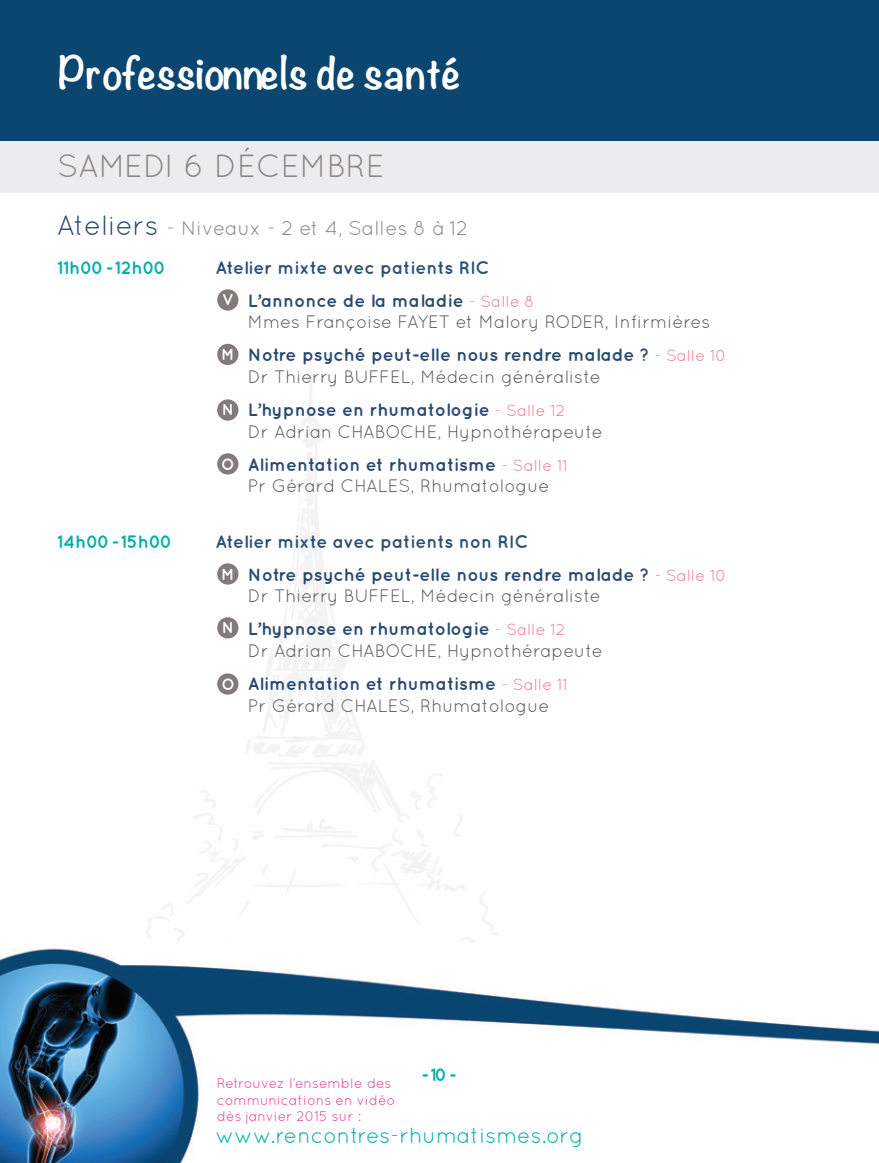
<style>
.page{position:relative;width:879px;height:1163px;background:#fff}
.page>*{position:absolute;margin:0;border:0;box-sizing:border-box;transform-origin:0 0}
.t1{font:700 40px "Noteworthy";color:#fff}
.t2{font:32px "Quicksand";color:#8b8684}
.t3{font:22px "Quicksand";color:#00afac}
.t4{font:20px "Quicksand";color:#8b8684}
.t5{font:18px/33px "Quicksand";color:#57585a}
.t6{font:700 18px/33px "Quicksand";color:#284972}
.t7{font:700 18px/33px "Quicksand";color:#2c5079}
.t8{font:700 18px "Quicksand";color:#00afac}
.t9{font:700 16px "Quicksand";color:#fff}
.t10{font:14px/16.8px "Quicksand";color:#ed3896}
.s1{font-size:28px;color:#284972}
.s2{color:#284972}
.s3{font-weight:400;font-size:16px;color:#f2768b}
.s4{font-weight:400;color:#57585a}
.s5{font-weight:700;color:#284972}
.s6{font-size:16px;color:#f2768b}
.s7{color:#2c5079}
</style>
<div class="page">
<div style="left:0;top:140px;width:879px;height:53px;background:#ececee"></div>
<div style="left:0;top:0;width:879px;height:140px;background:#0a4670"></div>
<img style="left:146px;top:343px;width:351px;height:600px">
<img style="left:0;top:948px;width:879px;height:214px">
<div style="left:217px;top:673px;width:21px;height:21px;background:#817b79;border-radius:50%"></div>
<div style="left:217px;top:617px;width:21px;height:21px;background:#817b79;border-radius:50%"></div>
<div style="left:217px;top:563px;width:21px;height:21px;background:#817b79;border-radius:50%"></div>
<div style="left:217px;top:453px;width:21px;height:21px;background:#817b79;border-radius:50%"></div>
<div style="left:217px;top:399px;width:21px;height:21px;background:#817b79;border-radius:50%"></div>
<div style="left:217px;top:344px;width:21px;height:21px;background:#817b79;border-radius:50%"></div>
<div style="left:217px;top:289px;width:21px;height:21px;background:#817b79;border-radius:50%"></div>
<h1 class="t1" style="left:58px;top:37px;width:405px">Professionnels de santé</h1>
<h2 class="t2" style="left:57px;top:147px;width:264px">samedi 6 décembr</h2>
<h2 class="t2" style="left:366px;top:147px;width:20px">e</h2>
<p class="t4" style="left:57px;top:216px;width:413px"><span class="s1">Ateliers</span> - N iveaux - 2 et 4, Salles 8 à 12</p>
<p class="t8" style="left:57px;top:257px;width:111px">11h00 - 12h00</p>
<p class="t7" style="left:248px;top:250px;width:288px;text-indent:-32px">Atelier mixte avec patients RIC<br><span class="s2">L’annonce de la maladie</span> <span class="s3">- Salle 8</span></p>
<p class="t5" style="left:248px;top:305px;width:171px">Mmes Françoise FAYET</p>
<p class="t9" style="left:222px;top:290px;width:13px">V</p>
<p class="t6" style="left:248px;top:305px;width:480px;text-indent:208px"><span class="s4">et Malory RODER, I nfirmières<br></span>Notre psyché peut-elle nous rendre malade ? <span class="s3">- Salle 10</span></p>
<p class="t5" style="left:248px;top:360px;width:354px">Dr Thierry BUFFEL, Médecin généraliste<br><span class="s5">L’hypnose en rhumatologie</span> <span class="s6">- Salle 12</span></p>
<p class="t5" style="left:248px;top:414px;width:356px">Dr Adrian CHABOCHE, Hypnothérapeute<br><span class="s5">Alimentation et rhumatisme</span> <span class="s6">- Salle 11</span></p>
<p class="t5" style="left:248px;top:469px;width:130px">Pr Gérard CHALES</p>
<p class="t5" style="left:410px;top:469px;width:140px">, Rhumatologue</p>
<p class="t6" style="left:248px;top:524px;width:480px;text-indent:-32px"><span class="s7">Atelier mixte avec patients non RIC<br></span>Notre psyché peut-elle nous rendre malade ? <span class="s3">- Salle 10</span></p>
<p class="t5" style="left:248px;top:579px;width:354px">Dr Thierry BUFFEL, Médecin généraliste<br><span class="s5">L’hypnose en rhumatologie</span> <span class="s6">- Salle 12</span></p>
<p class="t5" style="left:248px;top:634px;width:356px">Dr Adrian CHABOCHE, Hypnothérapeute<br><span class="s5">Alimentation et rhumatisme</span> <span class="s6">- Salle 11</span></p>
<p class="t5" style="left:248px;top:688px;width:130px">Pr Gérard CHALES</p>
<p class="t5" style="left:410px;top:688px;width:140px">, Rhumatologue</p>
<p class="t9" style="left:221px;top:344px;width:15px">M</p>
<p class="t9" style="left:222px;top:400px;width:14px">N</p>
<p class="t9" style="left:221px;top:454px;width:15px">O</p>
<p class="t8" style="left:57px;top:530px;width:117px">14h00 - 15h00</p>
<p class="t9" style="left:221px;top:564px;width:15px">M</p>
<p class="t9" style="left:222px;top:618px;width:14px">N</p>
<p class="t9" style="left:221px;top:674px;width:15px">O</p>
<p class="t8" style="left:421px;top:1063px;width:36px">- 10 -</p>
<p class="t10" style="left:217px;top:1074px;width:180px">Retrouvez l’ensemble des communications en vidéo dès janvier 2015 sur :</p>
<p class="t3" style="left:215px;top:1122px;width:370px">www.rencontres-rhumatismes.org</p>
</div>
